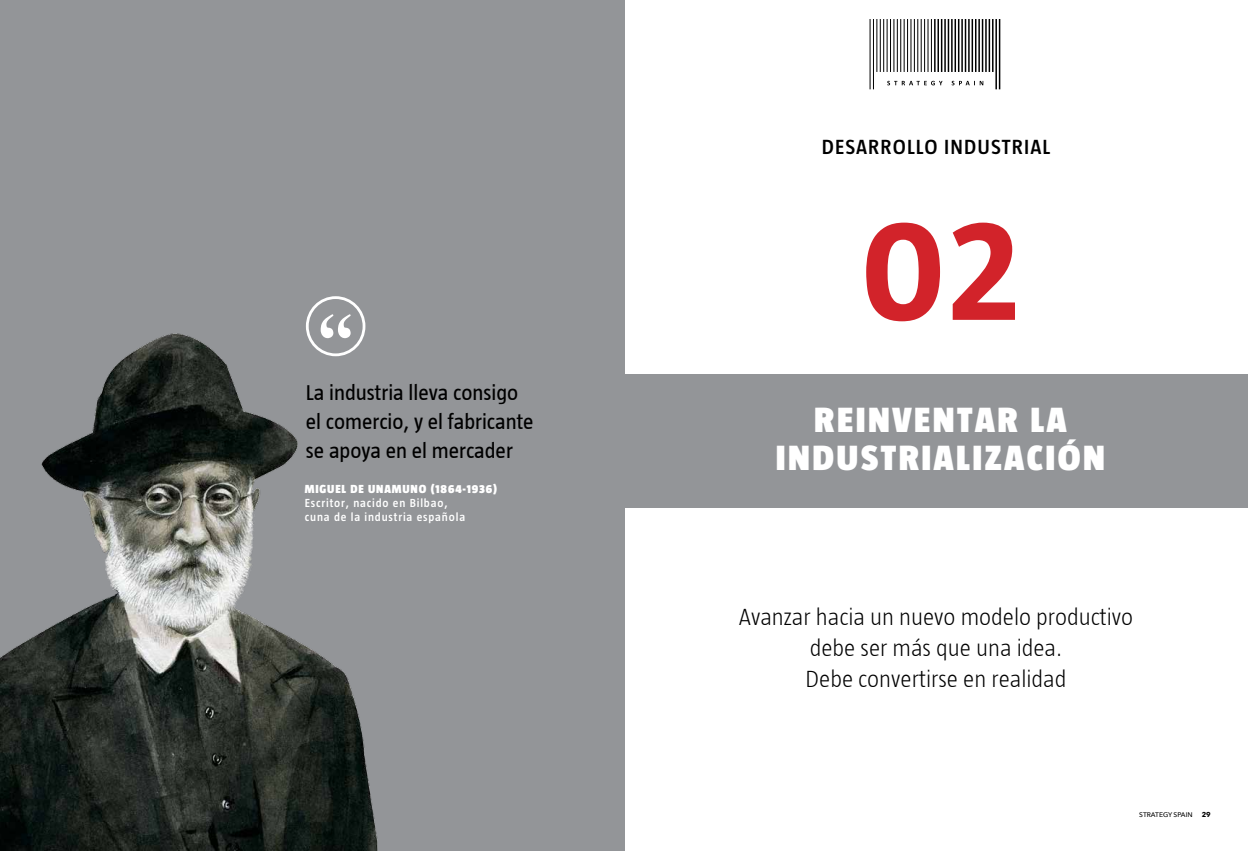
<style>
.page{position:relative;width:1248px;height:851px;background:#fff}
.page>*{position:absolute;margin:0;border:0;box-sizing:border-box;transform-origin:0 0}
.t1{font:700 147.2px "Taz";color:#d2232a}
.t2{font:900 36px/38px "Taz";letter-spacing:.07em;color:#fff;text-align:center}
.t3{font:300 24px/31px "Taz";color:#000;text-align:center}
.t4{font:22px/29px "Taz";color:#000}
.t5{font:600 21px "Taz";color:#000}
.t6{font:600 12px/14px "Taz";letter-spacing:.07em;color:#fff}
.t7{font:900 12px "Taz";letter-spacing:.07em;color:#fff}
.t8{font:700 7px "Avenir Next";color:#000}
.t9{font:500 6.7px "Avenir Next";color:#000}
</style>
<div class="page">
<div style="left:0;top:0;width:624px;height:850px;background:#939598"></div>
<div style="left:624px;top:374px;width:623px;height:134px;background:#939598"></div>
<hr style="left:934px;top:19px;width:1px;height:53px;background:#000">
<hr style="left:937px;top:19px;width:1px;height:53px;background:#000">
<hr style="left:940px;top:19px;width:2px;height:53px;background:#000">
<hr style="left:944px;top:19px;width:1px;height:53px;background:#000">
<hr style="left:947px;top:19px;width:2px;height:53px;background:#000">
<hr style="left:951px;top:19px;width:1px;height:53px;background:#000">
<hr style="left:954px;top:19px;width:1px;height:53px;background:#000">
<hr style="left:957px;top:19px;width:2px;height:53px;background:#000">
<hr style="left:961px;top:19px;width:1px;height:53px;background:#000">
<hr style="left:964px;top:19px;width:2px;height:53px;background:#000">
<hr style="left:968px;top:19px;width:1px;height:53px;background:#000">
<hr style="left:971px;top:19px;width:1px;height:53px;background:#000">
<hr style="left:974px;top:19px;width:2px;height:53px;background:#000">
<hr style="left:978px;top:19px;width:1px;height:53px;background:#000">
<hr style="left:981px;top:19px;width:2px;height:53px;background:#000">
<hr style="left:985px;top:19px;width:1px;height:53px;background:#000">
<hr style="left:988px;top:19px;width:2px;height:53px;background:#000">
<hr style="left:991px;top:19px;width:2px;height:53px;background:#000">
<hr style="left:995px;top:19px;width:1px;height:70px;background:#000">
<hr style="left:998px;top:19px;width:2px;height:70px;background:#000">
<hr style="left:869px;top:19px;width:1px;height:70px;background:#000">
<hr style="left:873px;top:19px;width:1px;height:70px;background:#000">
<hr style="left:876px;top:19px;width:1px;height:53px;background:#000">
<hr style="left:880px;top:19px;width:1px;height:53px;background:#000">
<hr style="left:883px;top:19px;width:1px;height:53px;background:#000">
<hr style="left:886px;top:19px;width:1px;height:53px;background:#000">
<hr style="left:890px;top:19px;width:1px;height:53px;background:#000">
<hr style="left:893px;top:19px;width:1px;height:53px;background:#000">
<hr style="left:897px;top:19px;width:1px;height:53px;background:#000">
<hr style="left:900px;top:19px;width:1px;height:53px;background:#000">
<hr style="left:903px;top:19px;width:1px;height:53px;background:#000">
<hr style="left:907px;top:19px;width:1px;height:53px;background:#000">
<hr style="left:910px;top:19px;width:1px;height:53px;background:#000">
<hr style="left:914px;top:19px;width:1px;height:53px;background:#000">
<hr style="left:917px;top:19px;width:1px;height:53px;background:#000">
<hr style="left:920px;top:19px;width:1px;height:53px;background:#000">
<hr style="left:924px;top:19px;width:1px;height:53px;background:#000">
<hr style="left:927px;top:19px;width:1px;height:53px;background:#000">
<hr style="left:931px;top:19px;width:1px;height:53px;background:#000">
<svg style="left:887px;top:81px;width:96px;height:4px"></svg>
<img style="left:0;top:296px;width:378px;height:554px">
<svg style="left:320px;top:314px;width:31px;height:24px"></svg>
<div style="left:306px;top:296px;width:59px;height:60px;border:3px solid #fff;border-radius:50%"></div>
<p class="t4" style="left:306px;top:378px;width:229px">La industria lleva consigo el comercio, y el fabricante se apoya en el mercader</p>
<p class="t7" style="left:305px;top:482px;width:107px">MIGUEL DE UNAMUNO</p>
<p class="t7" style="left:430px;top:482px;width:68px">(1864-1936)</p>
<p class="t6" style="left:305px;top:495px;width:162px">Escritor, nacido en Bilbao, cuna de la industria española</p>
<p class="t5" style="left:821px;top:135px;width:36px">DESARROLLO</p>
<p class="t5" style="left:944px;top:135px;width:12px">INDUS</p>
<p class="t5" style="left:1001px;top:135px;width:21px">TRIAL</p>
<h1 class="t1" style="left:860px;top:193px;width:161px">02</h1>
<h2 class="t2" style="left:775px;top:400px;width:331px">REINVENTAR LA<br>INDUSTRIALIZACIÓN</h2>
<p class="t3" style="left:738px;top:601px;width:396px">Avanzar hacia un nuevo modelo productivo debe ser más que una idea.<br>Debe convertirse en realidad</p>
<p class="t9" style="left:1139px;top:808px;width:55px">STRATEGY SPAIN</p>
<p class="t8" style="left:1201px;top:807px;width:11px">29</p>
</div>
